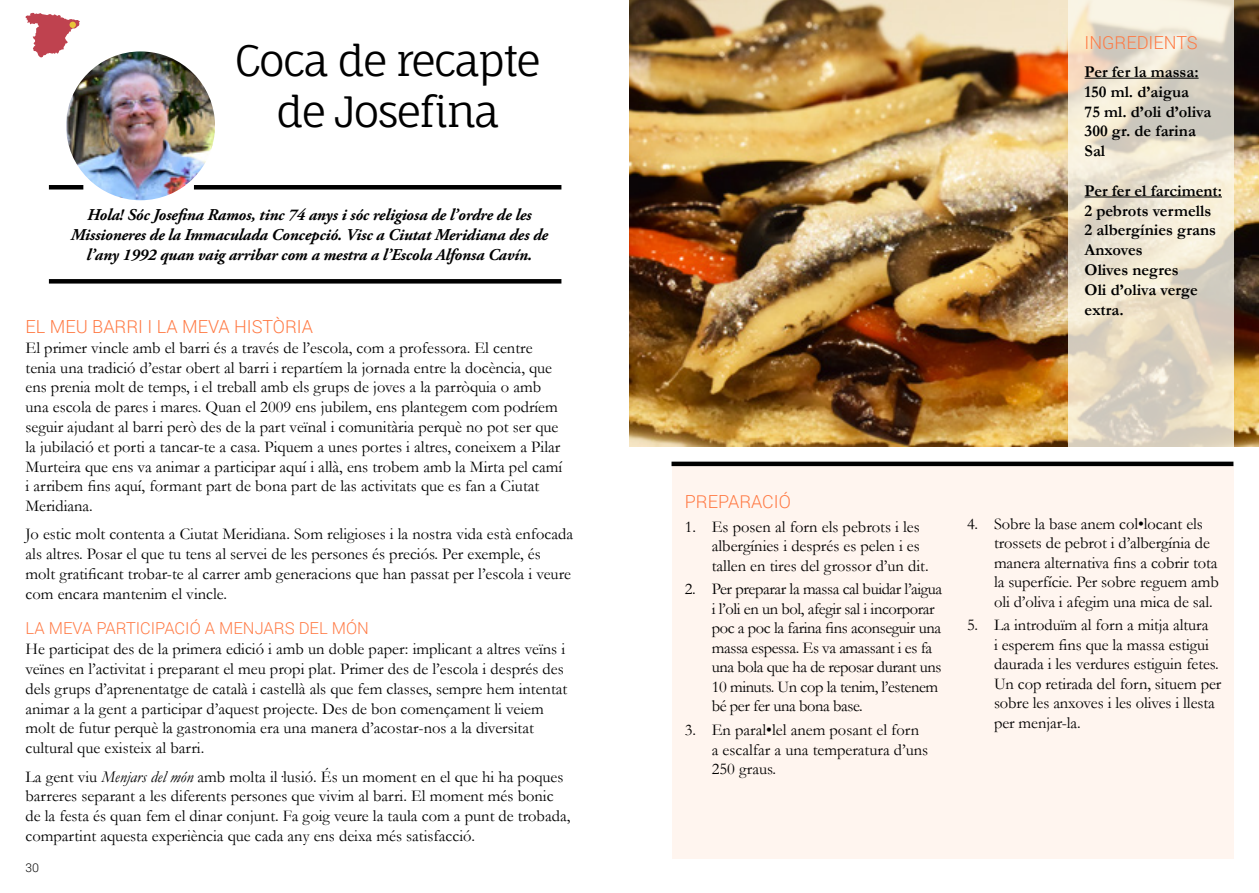
<style>
.page{position:relative;width:1259px;height:893px;background:#fff}
.page>*{position:absolute;margin:0;border:0;box-sizing:border-box;transform-origin:0 0}
.t1{font:42px/51px "Fauna One";letter-spacing:-.05em;color:#000;text-align:center}
.t2{font:300 18px "Roboto";color:#ff7943}
.t3{font:16.5px/19.8px "Garamond";color:#000}
.t4{font:16.5px/19.5px "Garamond";letter-spacing:-.025em;color:#000}
.t5{font:italic 700 16.5px/19.8px "Adobe Garamond Pro";letter-spacing:-.01em;color:#000;text-align:center}
.t6{font:700 16.5px/19.8px "Garamond";color:#000}
.t7{font:300 16.5px "Roboto";color:#ff7943}
.t8{font:300 12px "Roboto";color:#000}
.s1{font-style:italic}
</style>
<div class="page">
<img style="left:66px;top:51px;width:149px;height:149px">
<img style="left:629px;top:0;width:630px;height:446px">
<div style="left:49px;top:279px;width:512px;height:5px;background:#000"></div>
<div style="left:194px;top:185px;width:367px;height:5px;background:#000"></div>
<div style="left:49px;top:185px;width:34px;height:5px;background:#000"></div>
<div style="left:671px;top:466px;width:562px;height:393px;background:#fff5ef"></div>
<hr style="left:671px;top:462px;width:562px;height:4px;background:#000">
<svg style="left:1067px;top:0;width:166px;height:446px;background:#e5dcca"></svg>
<hr style="left:1084px;top:78px;width:114px;height:1px;background:#000">
<hr style="left:1084px;top:197px;width:138px;height:1px;background:#000">
<svg style="left:26px;top:13px;width:54px;height:44px"></svg>
<h1 class="t1" style="left:235px;top:35px;width:308px">Coca de recapte de Josefina</h1>
<p class="t5" style="left:71px;top:206px;width:479px">Hola! Sóc Josefina Ramos, tinc 74 anys i sóc religiosa de l’ordre de les<br>Missioneres de la Immaculada Concepció. Visc a Ciutat Meridiana des de l’any 1992 quan vaig arribar com a mestra a l’Escola Alfonsa Cavín.</p>
<p class="t2" style="left:26px;top:314px;width:289px">EL MEU BARRI I LA MEVA HISTÒRIA</p>
<p class="t3" style="left:26px;top:337px;width:538px">El primer vincle amb el barri és a través de l’escola, com a professora. El centre tenia una tradició d’estar obert al barri i repartíem la jornada entre la docència, que ens prenia molt de temps, i el treball amb els grups de joves a la parròquia o amb una escola de pares i mares. Quan el 2009 ens jubilem, ens plantegem com podríem seguir ajudant al barri però des de la part veïnal i comunitària perquè no pot ser que la jubilació et porti a tancar-te a casa. Piquem a unes portes i altres, coneixem a Pilar Murteira que ens va animar a participar aquí i allà, ens trobem amb la Mirta pel camí i arribem fins aquí, formant part de bona part de las activitats que es fan a Ciutat Meridiana.</p>
<p class="t3" style="left:26px;top:524px;width:549px">Jo estic molt contenta a Ciutat Meridiana. Som religioses i la nostra vida està enfocada als altres. Posar el que tu tens al servei de les persones és preciós. Per exemple, és molt gratificant trobar-te al carrer amb generacions que han passat per l’escola i veure com encara mantenim el vincle.</p>
<p class="t7" style="left:26px;top:617px;width:345px">LA MEVA PARTICIPACIÓ A MENJARS DEL MÓN</p>
<p class="t3" style="left:26px;top:639px;width:543px">He participat des de la primera edició i amb un doble paper: implicant a altres veïns i veïnes en l’activitat i preparant el meu propi plat. Primer des de l’escola i després des dels grups d’aprenentatge de català i castellà als que fem classes, sempre hem intentat animar a la gent a participar d’aquest projecte. Des de bon començament li veiem molt de futur perquè la gastronomia era una manera d’acostar-nos a la diversitat cultural que existeix al barri.</p>
<p class="t3" style="left:26px;top:766px;width:546px">La gent viu <span class="s1">Menjars del món</span> amb molta il·lusió. És un moment en el que hi ha poques barreres separant a les diferents persones que vivim al barri. El moment més bonic de la festa és quan fem el dinar conjunt. Fa goig veure la taula com a punt de trobada, compartint aquesta experiència que cada any ens deixa més satisfacció.</p>
<p class="t8" style="left:26px;top:859px;width:15px">30</p>
<p class="t2" style="left:1084px;top:30px;width:115px">INGREDIENTS</p>
<p class="t6" style="left:1084px;top:62px;width:128px">Per fer la massa:<br>150 ml. d’aigua<br>75 ml. d’oli d’oliva<br>300 gr. de farina<br>Sal</p>
<p class="t6" style="left:1084px;top:180px;width:139px">Per fer el farciment:<br>2 pebrots vermells<br>2 albergínies grans<br>Anxoves<br>Olives negres<br>Oli d’oliva verge extra.</p>
<p class="t2" style="left:685px;top:489px;width:108px">PREPARACIÓ</p>
<p class="t3" style="left:712px;top:516px;width:218px;text-indent:-27px">1. Es posen al forn els pebrots i les albergínies i després es pelen i es tallen en tires del grossor d’un dit.</p>
<p class="t4" style="left:712px;top:579px;width:232px;text-indent:-27px">2. Per preparar la massa cal buidar l’aigua i l’oli en un bol, afegir sal i incorporar poc a poc la farina fins aconseguir una massa espessa. Es va amassant i es fa una bola que ha de reposar durant uns 10 minuts. Un cop la tenim, l’estenem bé per fer una bona base.</p>
<p class="t3" style="left:712px;top:720px;width:218px;text-indent:-27px">3. En paral•lel anem posant el forn a escalfar a una temperatura d’uns<br>250 graus.</p>
<p class="t3" style="left:994px;top:513px;width:226px;text-indent:-27px">4. Sobre la base anem col•locant els trossets de pebrot i d’albergínia de manera alternativa fins a cobrir tota la superfície. Per sobre reguem amb oli d’oliva i afegim una mica de sal.</p>
<p class="t3" style="left:994px;top:615px;width:229px;text-indent:-27px">5. La introduïm al forn a mitja altura<br>i esperem fins que la massa estigui daurada i les verdures estiguin fetes.<br>Un cop retirada del forn, situem per sobre les anxoves i les olives i llesta per menjar-la.</p>
</div>
